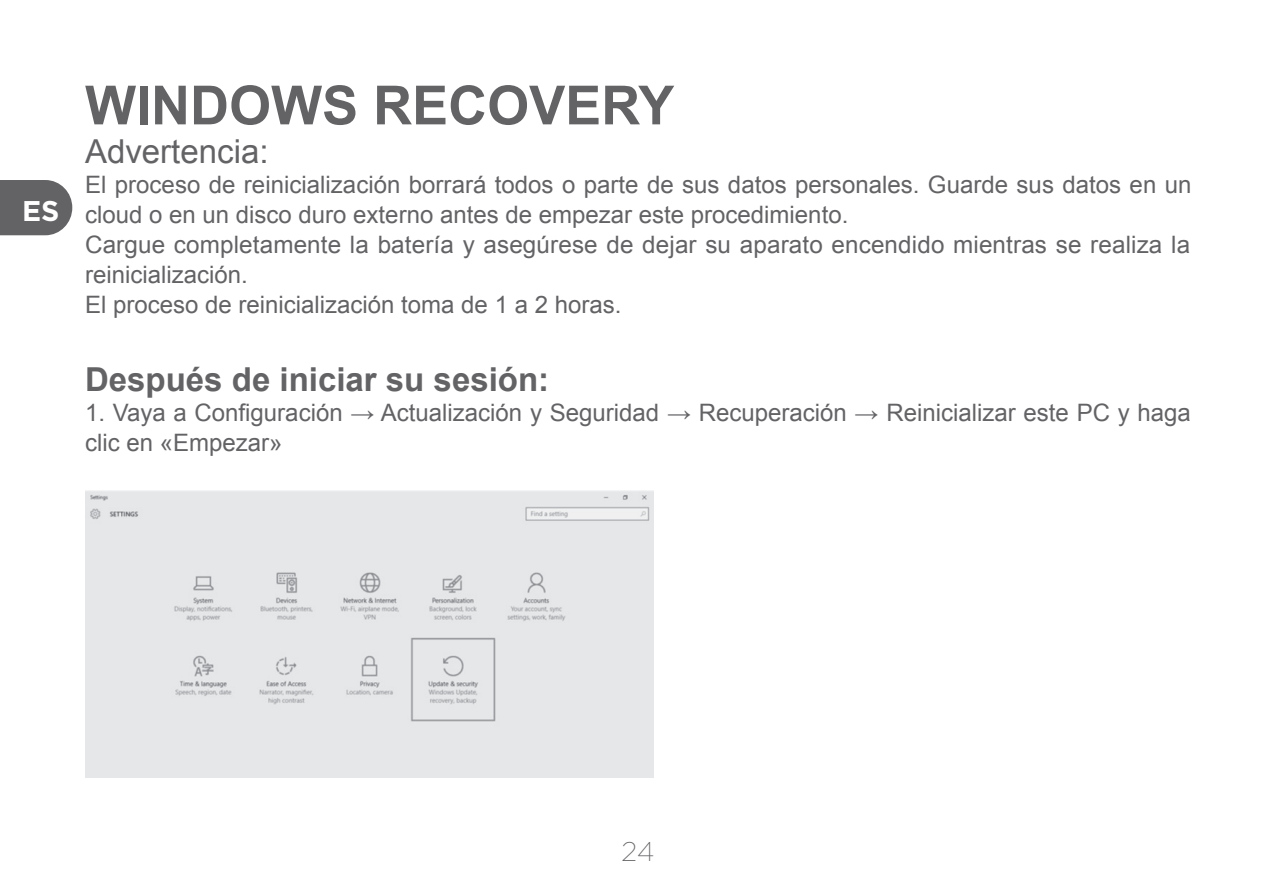
<style>
.page{position:relative;width:1276px;height:893px;background:#fff}
.page>*{position:absolute;margin:0;border:0;box-sizing:border-box;transform-origin:0 0}
.Sous-titre{font:700 54px "Arial";color:#636366}
.t1{font:700 33px "Arial";color:#636366}
.t2{font:33px "Arial";color:#636366}
.t3{font:700 28.5px "Gotham";color:#fff}
.t4{font:200 27px "Gotham";color:#636366}
.t5{font:24px/30px "Arial";color:#636366}
</style>
<div class="page">
<svg style="left:0;top:180px;width:72px;height:55px;background:#6e6e71"></svg>
<div style="left:85px;top:490px;width:569px;height:287px;background:#e6e7e9"></div>
<p class="t3" style="left:22px;top:192px;width:39px">ES</p>
<p class="Sous-titre" style="left:85px;top:67px;width:591px">WINDOWS RECOVERY</p>
<p class="t2" style="left:85px;top:129px;width:185px">Advertencia:</p>
<p class="t5" style="left:85px;top:170px;width:1108px">El proceso de reinicialización borrará todos o parte de sus datos personales. Guarde sus datos en un cloud o en un disco duro externo antes de empezar este procedimiento.</p>
<p class="t5" style="left:85px;top:230px;width:1106px">Cargue completamente la batería y asegúrese de dejar su aparato encendido mientras se realiza la reinicialización.</p>
<p class="t5" style="left:85px;top:290px;width:538px">El proceso de reinicialización toma de 1 a 2 horas.</p>
<p class="t1" style="left:85px;top:357px;width:466px">Después de iniciar su sesión:</p>
<p class="t5" style="left:85px;top:398px;width:1107px">1. Vaya a Configuración → Actualización y Seguridad → Recuperación → Reinicializar este PC y haga clic en «Empezar»</p>
<p class="t4" style="left:621px;top:837px;width:34px">24</p>
</div>
